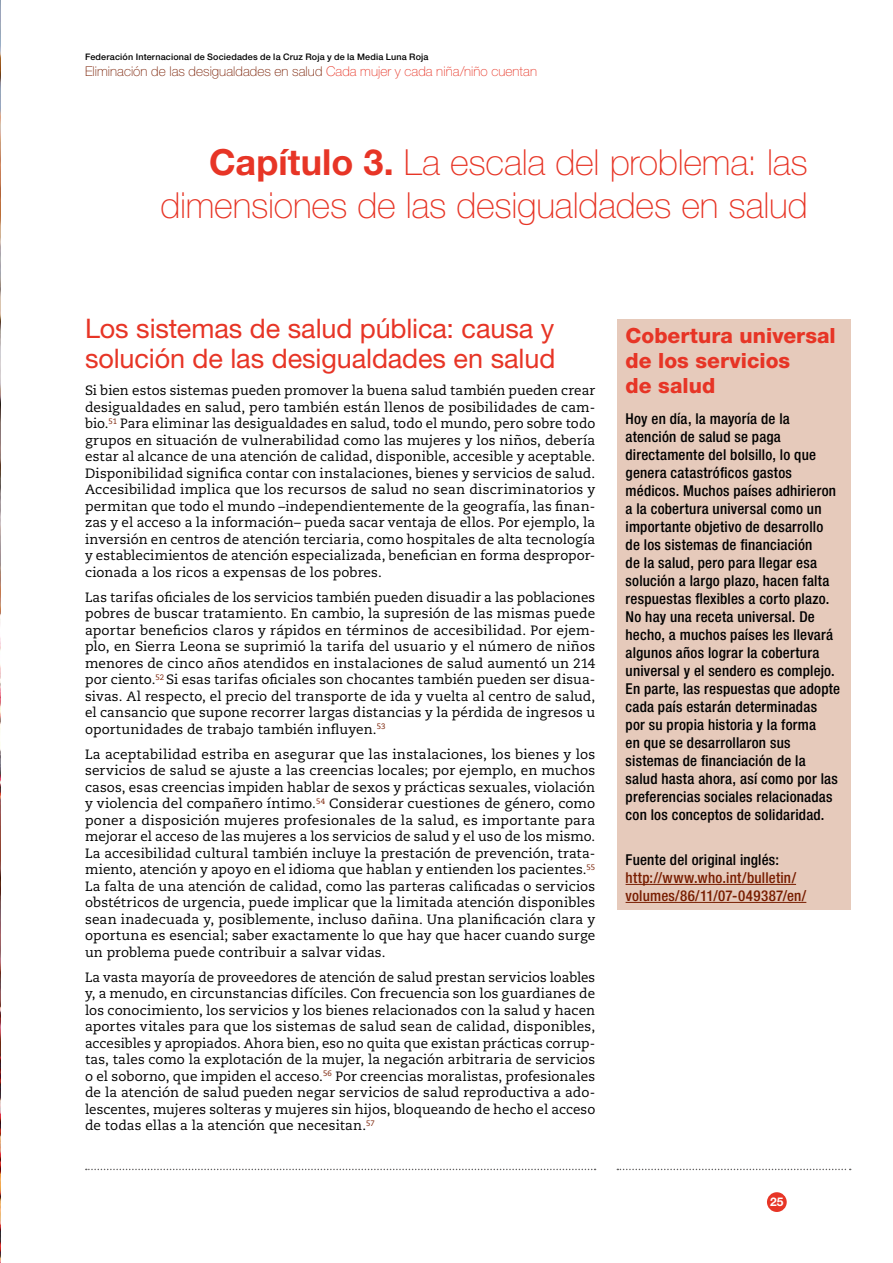
<style>
.page{position:relative;width:893px;height:1263px;background:#fff}
.page>*{position:absolute;margin:0;border:0;box-sizing:border-box;transform-origin:0 0}
.t1{font:100 36px/43.2px "Helvetica Neue LT Std";letter-spacing:-.01em;color:#e73526;text-align:right}
.t2{font:27px/29.7px "Helvetica Neue LT Std";letter-spacing:-.005em;color:#e73526}
.t3{font:800 21px/25.2px "Helvetica Neue LT Std";color:#e73526}
.t4{font:500 condensed 15px/18px "Helvetica Neue LT Std";letter-spacing:.015em;color:#000}
.t5{font:500 condensed 15px/18px "Helvetica Neue LT Std";letter-spacing:.015em;color:#781d00}
.t6{font:13.5px/16.5px "Caecilia LT Std";letter-spacing:.005em;color:#000;text-align:justify}
.t7{font:100 13.5px "Helvetica Neue LT Std";letter-spacing:.005em;color:#781d00}
.t8{font:700 12px "Helvetica Neue LT Std";color:#fff}
.t9{font:500 9px "Helvetica Neue LT Std";letter-spacing:.02em;color:#000}
.s1{color:#e73526}
.s2{font-weight:700}
</style>
<div class="page">
<div style="left:767px;top:1192px;width:20px;height:20px;background:#e73526;border-radius:50%"></div>
<svg style="left:617px;top:1169px;width:234px;height:1px"></svg>
<svg style="left:86px;top:1169px;width:510px;height:1px"></svg>
<div style="left:617px;top:319px;width:233px;height:591px;background:#e6cabb"></div>
<hr style="left:626px;top:884px;width:170px;height:1px;background:#781d00">
<hr style="left:626px;top:902px;width:180px;height:1px;background:#781d00">
<img style="left:0;top:0;width:1px;height:1263px">
<p class="t9" style="left:85px;top:51px;width:345px">Federación Internacional de Sociedades de la Cruz Roja y de la Media Luna Roja</p>
<p class="t7" style="left:85px;top:64px;width:453px">Eliminación de las desigualdades en salud <span class="s1">Cada mujer y cada niña/niño cuentan</span></p>
<h1 class="t1" style="left:160px;top:140px;width:649px"><span class="s2">Capítulo 3.</span> La escala del problema: las dimensiones de las desigualdades en salud</h1>
<h2 class="t2" style="left:85px;top:313px;width:472px">Los sistemas de salud pública: causa y solución de las desigualdades en salud</h2>
<p class="t6" style="left:85px;top:382px;width:512px">Si bien estos sistemas pueden promover la buena salud también pueden crear desigualdades en salud, pero también están llenos de posibilidades de cam&shy;bio.<sup>51</sup> Para eliminar las desigualdades en salud, todo el mundo, pero sobre todo grupos en situación de vulnerabilidad como las mujeres y los niños, debería estar al alcance de una atención de calidad, disponible, accesible y aceptable.<br>Disponibilidad significa contar con instalaciones, bienes y servicios de salud.<br>Accesibilidad implica que los recursos de salud no sean discriminatorios y permitan que todo el mundo –independientemente de la geografía, las finan&shy;zas y el acceso a la información– pueda sacar ventaja de ellos. Por ejemplo, la inversión en centros de atención terciaria, como hospitales de alta tecnología y establecimientos de atención especializada, benefician en forma despropor&shy;cionada a los ricos a expensas de los pobres.</p>
<p class="t6" style="left:85px;top:589px;width:512px">Las tarifas oficiales de los servicios también pueden disuadir a las poblaciones pobres de buscar tratamiento. En cambio, la supresión de las mismas puede aportar beneficios claros y rápidos en términos de accesibilidad. Por ejem&shy;plo, en Sierra Leona se suprimió la tarifa del usuario y el número de niños menores de cinco años atendidos en instalaciones de salud aumentó un 214 por ciento.<sup>52</sup> Si esas tarifas oficiales son chocantes también pueden ser disua&shy;sivas. Al respecto, el precio del transporte de ida y vuelta al centro de salud, el cansancio que supone recorrer largas distancias y la pérdida de ingresos u oportunidades de trabajo también influyen.<sup>53</sup></p>
<p class="t6" style="left:85px;top:746px;width:512px">La aceptabilidad estriba en asegurar que las instalaciones, los bienes y los servicios de salud se ajuste a las creencias locales; por ejemplo, en muchos casos, esas creencias impiden hablar de sexos y prácticas sexuales, violación y violencia del compañero íntimo.<sup>54</sup> Considerar cuestiones de género, como poner a disposición mujeres profesionales de la salud, es importante para mejorar el acceso de las mujeres a los servicios de salud y el uso de los mismo.<br>La accesibilidad cultural también incluye la prestación de prevención, trata&shy;miento, atención y apoyo en el idioma que hablan y entienden los pacientes.<sup>55<br></sup>La falta de una atención de calidad, como las parteras calificadas o servicios obstétricos de urgencia, puede implicar que la limitada atención disponibles sean inadecuada y, posiblemente, incluso dañina. Una planificación clara y oportuna es esencial; saber exactamente lo que hay que hacer cuando surge un problema puede contribuir a salvar vidas.</p>
<p class="t6" style="left:85px;top:969px;width:512px">La vasta mayoría de proveedores de atención de salud prestan servicios loables y, a menudo, en circunstancias difíciles. Con frecuencia son los guardianes de los conocimiento, los servicios y los bienes relacionados con la salud y hacen aportes vitales para que los sistemas de salud sean de calidad, disponibles, accesibles y apropiados. Ahora bien, eso no quita que existan prácticas corrup&shy;tas, tales como la explotación de la mujer, la negación arbitraria de servicios o el soborno, que impiden el acceso.<sup>56</sup> Por creencias moralistas, profesionales de la atención de salud pueden negar servicios de salud reproductiva a ado&shy;lescentes, mujeres solteras y mujeres sin hijos, bloqueando de hecho el acceso de todas ellas a la atención que necesitan.<sup>57</sup></p>
<h3 class="t3" style="left:626px;top:323px;width:212px">Cobertura universal de los servicios<br>de salud</h3>
<p class="t4" style="left:626px;top:410px;width:216px">Hoy en día, la mayoría de la atención de salud se paga directamente del bolsillo, lo que genera catastróficos gastos médicos. Muchos países adhirieron a la cobertura universal como un importante objetivo de desarrollo de los sistemas de financiación<br>de la salud, pero para llegar esa solución a largo plazo, hacen falta respuestas flexibles a corto plazo.<br>No hay una receta universal. De hecho, a muchos países les llevará algunos años lograr la cobertura universal y el sendero es complejo.<br>En parte, las respuestas que adopte cada país estarán determinadas<br>por su propia historia y la forma<br>en que se desarrollaron sus sistemas de financiación de la salud hasta ahora, así como por las preferencias sociales relacionadas con los conceptos de solidaridad.</p>
<p class="t4" style="left:626px;top:850px;width:155px">Fuente del original inglés:</p>
<p class="t5" style="left:626px;top:868px;width:182px">http://www.who.int/bulletin/ volumes/86/11/07-049387/en/</p>
<p class="t8" style="left:770px;top:1195px;width:15px">25</p>
</div>
